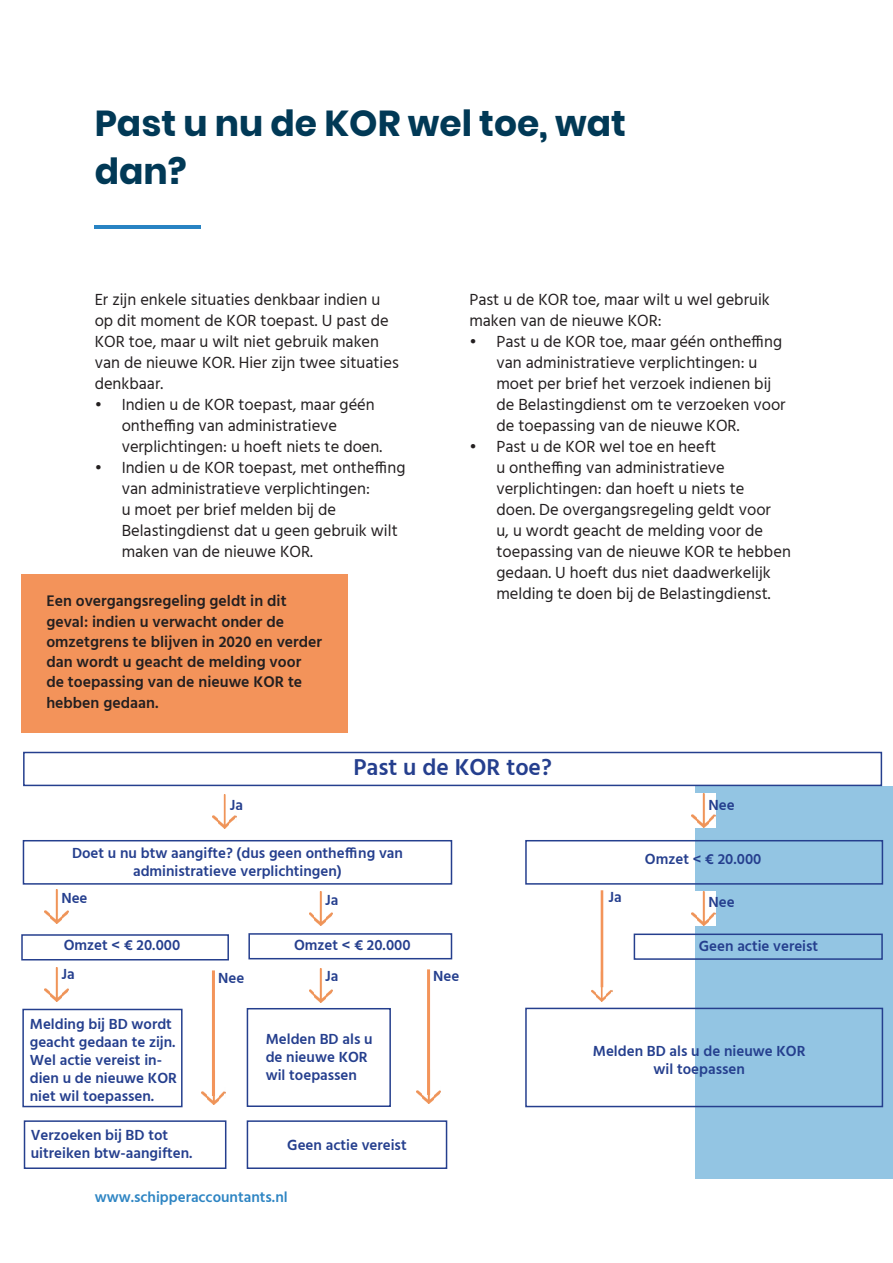
<style>
.page{position:relative;width:893px;height:1263px;background:#fff}
.page>*{position:absolute;margin:0;border:0;box-sizing:border-box;transform-origin:0 0}
.t1{font:700 36px/48px "Poppins";color:#013956}
.t2{font:600 23.55px "Hind";color:#253f8e}
.Alineastijl_1{font:16.5px/21px "Hind";color:#231f20}
.Alineastijl_2{font:600 15.75px/20.2px "Hind";color:#231f20}
.t3{font:600 15px/18px "Hind";color:#253f8e}
.t4{font:600 15px "Hind";color:#2e85c3}
</style>
<div class="page">
<hr style="left:95px;top:225px;width:106px;height:4px;background:#2883c3">
<div style="left:696px;top:786px;width:197px;height:393px;background:#93c5e3"></div>
<div style="left:21px;top:574px;width:327px;height:159px;background:#f3935a"></div>
<div style="left:23px;top:752px;width:859px;height:34px;border:2px solid #253f8e"></div>
<div style="left:23px;top:840px;width:429px;height:45px;border:2px solid #253f8e"></div>
<div style="left:525px;top:840px;width:358px;height:45px;border:2px solid #253f8e"></div>
<div style="left:634px;top:933px;width:249px;height:27px;border:2px solid #253f8e"></div>
<div style="left:525px;top:1008px;width:358px;height:99px;border:2px solid #253f8e"></div>
<div style="left:21px;top:934px;width:208px;height:26px;border:2px solid #253f8e"></div>
<div style="left:248px;top:933px;width:204px;height:26px;border:2px solid #253f8e"></div>
<div style="left:22px;top:1009px;width:161px;height:98px;border:2px solid #253f8e"></div>
<div style="left:24px;top:1120px;width:202px;height:49px;border:2px solid #253f8e"></div>
<div style="left:247px;top:1120px;width:200px;height:49px;border:2px solid #253f8e"></div>
<div style="left:247px;top:1008px;width:144px;height:99px;border:2px solid #253f8e"></div>
<img style="left:212px;top:795px;width:25px;height:34px">
<img style="left:45px;top:890px;width:24px;height:34px">
<img style="left:309px;top:892px;width:24px;height:34px">
<img style="left:691px;top:891px;width:25px;height:34px">
<img style="left:691px;top:794px;width:25px;height:34px">
<img style="left:45px;top:967px;width:24px;height:34px">
<img style="left:309px;top:968px;width:24px;height:34px">
<img style="left:201px;top:1091px;width:25px;height:14px">
<hr style="left:212px;top:970px;width:3px;height:126px;background:#f3945a">
<img style="left:417px;top:1070px;width:24px;height:34px">
<hr style="left:427px;top:969px;width:3px;height:126px;background:#f3945a">
<img style="left:592px;top:972px;width:20px;height:29px">
<hr style="left:601px;top:890px;width:2px;height:97px;background:#f3945a">
<p class="t1" style="left:95px;top:99px;width:533px">Past u nu de KOR wel toe, wat dan?</p>
<p class="Alineastijl_1" style="left:95px;top:290px;width:306px">Er zijn enkele situaties denkbaar indien u op dit moment de KOR toepast. U past de KOR toe, maar u wilt niet gebruik maken van de nieuwe KOR. Hier zijn twee situaties denkbaar.</p>
<p class="Alineastijl_1" style="left:122px;top:395px;width:262px;text-indent:-27px">• Indien u de KOR toepast, maar géén ontheffing van administratieve verplichtingen: u hoeft niets te doen.</p>
<p class="Alineastijl_1" style="left:122px;top:458px;width:285px;text-indent:-27px">• Indien u de KOR toepast, met ontheffing van administratieve verplichtingen:<br>u moet per brief melden bij de Belastingdienst dat u geen gebruik wilt maken van de nieuwe KOR.</p>
<p class="Alineastijl_2" style="left:46px;top:592px;width:277px">Een overgangsregeling geldt in dit geval: indien u verwacht onder de omzetgrens te blijven in 2020 en verder dan wordt u geacht de melding voor de toepassing van de nieuwe KOR te hebben gedaan.</p>
<p class="Alineastijl_1" style="left:469px;top:290px;width:302px">Past u de KOR toe, maar wilt u wel gebruik maken van de nieuwe KOR:</p>
<p class="Alineastijl_1" style="left:496px;top:332px;width:291px;text-indent:-27px">• Past u de KOR toe, maar géén ontheffing van administratieve verplichtingen: u moet per brief het verzoek indienen bij de Belastingdienst om te verzoeken voor de toepassing van de nieuwe KOR.</p>
<p class="Alineastijl_1" style="left:496px;top:437px;width:296px;text-indent:-27px">• Past u de KOR wel toe en heeft<br>u ontheffing van administratieve verplichtingen: dan hoeft u niets te<br>doen. De overgangsregeling geldt voor<br>u, u wordt geacht de melding voor de toepassing van de nieuwe KOR te hebben gedaan. U hoeft dus niet daadwerkelijk melding te doen bij de Belastingdienst.</p>
<p class="t3" style="left:230px;top:797px;width:15px">Ja</p>
<p class="t2" style="left:353px;top:751px;width:200px">Past u de KOR toe?</p>
<p class="t3" style="left:72px;top:845px;width:332px">Doet u nu btw aangifte? (dus geen ontheffing van</p>
<p class="t3" style="left:133px;top:863px;width:210px">administratieve verplichtingen)</p>
<p class="t3" style="left:61px;top:890px;width:28px">Nee</p>
<p class="t3" style="left:325px;top:891px;width:15px">Ja</p>
<p class="t3" style="left:64px;top:937px;width:118px">Omzet &lt; € 20.000</p>
<p class="t3" style="left:294px;top:937px;width:118px">Omzet &lt; € 20.000</p>
<p class="t3" style="left:61px;top:966px;width:15px">Ja</p>
<p class="t3" style="left:325px;top:968px;width:15px">Ja</p>
<p class="t3" style="left:218px;top:970px;width:28px">Nee</p>
<p class="t3" style="left:30px;top:1016px;width:149px">Melding bij BD wordt geacht gedaan te zijn.<br>Wel actie vereist in&shy;dien u de nieuwe KOR niet wil toepassen.</p>
<p class="t3" style="left:31px;top:1127px;width:139px">Verzoeken bij BD tot</p>
<p class="t3" style="left:31px;top:1145px;width:163px">uitreiken btw-aangiften.</p>
<p class="t3" style="left:266px;top:1031px;width:108px">Melden BD als u de nieuwe KOR</p>
<p class="t3" style="left:266px;top:1067px;width:93px">wil toepassen</p>
<p class="t3" style="left:287px;top:1137px;width:121px">Geen actie vereist</p>
<p class="t4" style="left:95px;top:1187px;width:194px">www.schipperaccountants.nl</p>
<p class="t3" style="left:433px;top:968px;width:28px">Nee</p>
<p class="t3" style="left:708px;top:797px;width:28px">Nee</p>
<p class="t3" style="left:608px;top:889px;width:15px">Ja</p>
<p class="t3" style="left:645px;top:850px;width:118px">Omzet &lt; € 20.000</p>
<p class="t3" style="left:708px;top:893px;width:28px">Nee</p>
<p class="t3" style="left:699px;top:938px;width:121px">Geen actie vereist</p>
<p class="t3" style="left:593px;top:1043px;width:214px">Melden BD als u de nieuwe KOR</p>
<p class="t3" style="left:653px;top:1061px;width:93px">wil toepassen</p>
</div>
